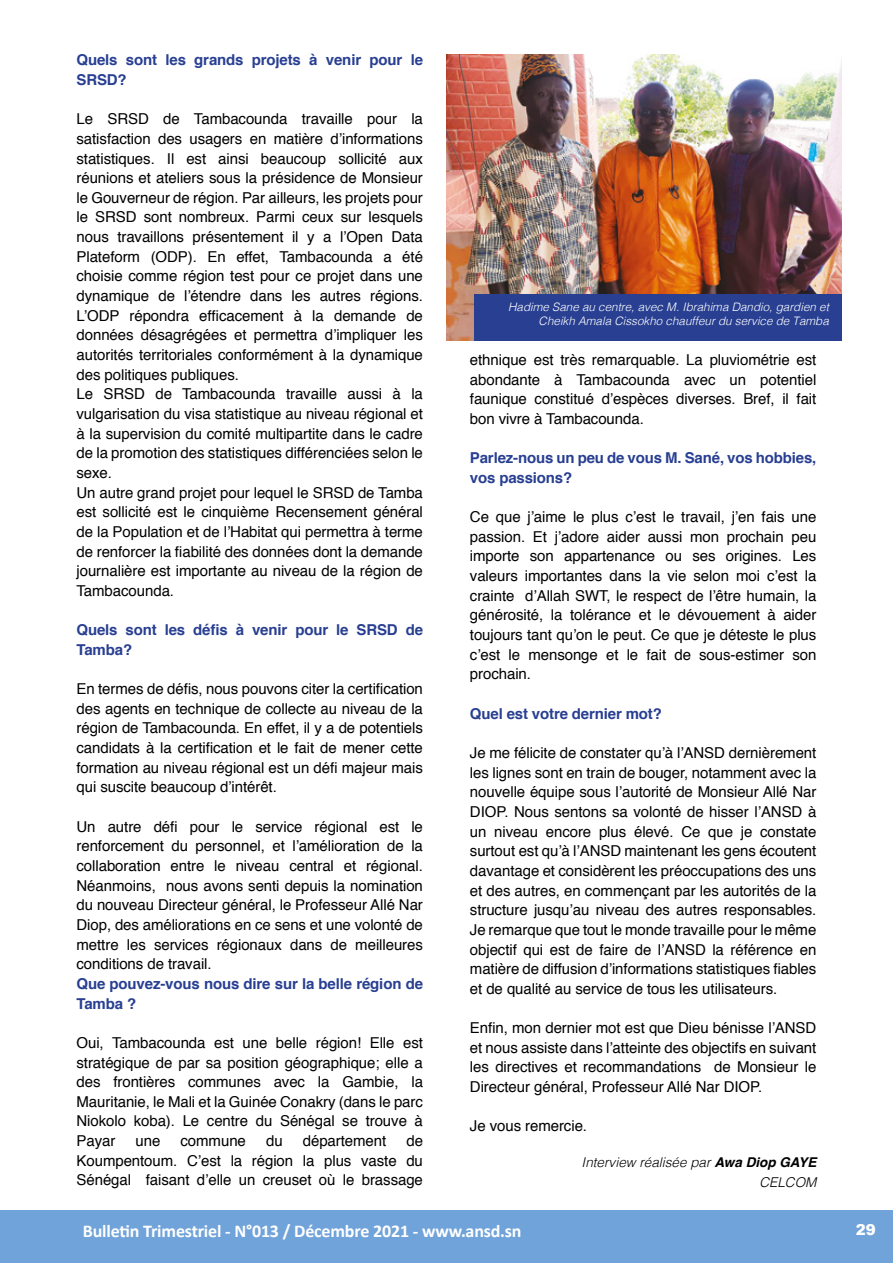
<style>
.page{position:relative;width:893px;height:1263px;background:#fff}
.page>*{position:absolute;margin:0;border:0;box-sizing:border-box;transform-origin:0 0}
.t1{font:700 18px "Calibri";letter-spacing:-.01em;color:#fff}
.t2{font:15px/19.6px "Helvetica";letter-spacing:-.005em;color:#000;text-align:justify}
.t3{font:700 15px/19.6px "Helvetica";letter-spacing:-.01em;color:#283f92}
.t4{font:900 15px "Arial";color:#fff}
.t5{font:italic 300 13.5px/19.6px "Helvetica";color:#000;text-align:right}
.t6{font:italic 300 11.7px/14px "Helvetica";color:#fff;text-align:right}
.s1{font-weight:700}
</style>
<div class="page">
<div style="left:0;top:1210px;width:893px;height:53px;background:#70a3d9"></div>
<img style="left:446px;top:54px;width:395px;height:287px">
<div style="left:474px;top:294px;width:367px;height:47px;background:#283f92"></div>
<p class="t3" style="left:77px;top:50px;width:348px">Quels sont les grands projets à venir pour le<br>SRSD?</p>
<p class="t2" style="left:77px;top:110px;width:348px;text-align:left">Le SRSD de Tambacounda travaille pour la satisfaction des usagers en matière d’informations statistiques. Il est ainsi beaucoup sollicité aux réunions et ateliers sous la présidence de Monsieur le Gouverneur de région. Par ailleurs, les projets pour le SRSD sont nombreux. Parmi ceux sur lesquels nous travaillons présentement il y a l’Open Data Plateform (ODP). En effet, Tambacounda a été choisie comme région test pour ce projet dans une dynamique de l’étendre dans les autres régions.<br>L’ODP répondra efficacement à la demande de données désagrégées et permettra d’impliquer les autorités territoriales conformément à la dynamique des politiques publiques.<br>Le SRSD de Tambacounda travaille aussi à la vulgarisation du visa statistique au niveau régional et à la supervision du comité multipartite dans le cadre de la promotion des statistiques différenciées selon le sexe.<br>Un autre grand projet pour lequel le SRSD de Tamba est sollicité est le cinquième Recensement général de la Population et de l’Habitat qui permettra à terme de renforcer la fiabilité des données dont la demande journalière est importante au niveau de la région de Tambacounda.</p>
<p class="t3" style="left:77px;top:620px;width:348px">Quels sont les défis à venir pour le SRSD de<br>Tamba?</p>
<p class="t2" style="left:77px;top:679px;width:348px">En termes de défis, nous pouvons citer la certification des agents en technique de collecte au niveau de la région de Tambacounda. En effet, il y a de potentiels candidats à la certification et le fait de mener cette formation au niveau régional est un défi majeur mais qui suscite beaucoup d’intérêt.</p>
<p class="t2" style="left:77px;top:817px;width:348px">Un autre défi pour le service régional est le renforcement du personnel, et l’amélioration de la collaboration entre le niveau central et régional.<br>Néanmoins, nous avons senti depuis la nomination du nouveau Directeur général, le Professeur Allé Nar Diop, des améliorations en ce sens et une volonté de mettre les services régionaux dans de meilleures conditions de travail.</p>
<p class="t3" style="left:77px;top:974px;width:348px">Que pouvez-vous nous dire sur la belle région de<br>Tamba ?</p>
<p class="t2" style="left:77px;top:1033px;width:348px">Oui, Tambacounda est une belle région! Elle est stratégique de par sa position géographique; elle a des frontières communes avec la Gambie, la Mauritanie, le Mali et la Guinée Conakry (dans le parc Niokolo koba). Le centre du Sénégal se trouve à Payar</p>
<p class="t2" style="left:136px;top:1131px;width:26px">une</p>
<p class="t2" style="left:181px;top:1131px;width:67px">commune</p>
<p class="t2" style="left:266px;top:1131px;width:18px">du</p>
<p class="t2" style="left:303px;top:1131px;width:85px">département</p>
<p class="t2" style="left:77px;top:1131px;width:348px;text-indent:330px">de Koumpentoum. C’est la région la plus vaste du Sénégal faisant d’elle un creuset où le brassage</p>
<p class="t6" style="left:508px;top:299px;width:322px">Hadime Sane au centre, avec M. Ibrahima Dandio, gardien et<br>Cheikh Amala Cissokho chauffeur du service de Tamba</p>
<p class="t2" style="left:470px;top:350px;width:348px">ethnique est très remarquable. La pluviométrie est abondante à Tambacounda avec un potentiel faunique constitué d’espèces diverses. Bref, il fait bon vivre à Tambacounda.</p>
<p class="t3" style="left:470px;top:448px;width:348px">Parlez-nous un peu de vous M. Sané, vos hobbies, vos passions?</p>
<p class="t2" style="left:470px;top:507px;width:348px">Ce que j’aime le plus c’est le travail, j’en fais une passion. Et j’adore aider aussi mon prochain peu importe son appartenance ou ses origines. Les valeurs importantes dans la vie selon moi c’est la crainte d’Allah SWT, le respect de l’être humain, la générosité, la tolérance et le dévouement à aider toujours tant qu’on le peut. Ce que je déteste le plus c’est le mensonge et le fait de sous-estimer son prochain.</p>
<p class="t3" style="left:470px;top:704px;width:193px">Quel est votre dernier mot?</p>
<p class="t2" style="left:470px;top:743px;width:348px">Je me félicite de constater qu’à l’ANSD dernièrement les lignes sont en train de bouger, notamment avec la nouvelle équipe sous l’autorité de Monsieur Allé Nar DIOP. Nous sentons sa volonté de hisser l’ANSD à un niveau encore plus élevé. Ce que je constate surtout est qu’à l’ANSD maintenant les gens écoutent davantage et considèrent les préoccupations des uns et des autres, en commençant par les autorités de la structure jusqu’au niveau des autres responsables.<br>Je remarque que tout le monde travaille pour le même objectif qui est de faire de l’ANSD la référence en matière de diffusion d’informations statistiques fiables et de qualité au service de tous les utilisateurs.</p>
<p class="t2" style="left:470px;top:1018px;width:348px">Enfin, mon dernier mot est que Dieu bénisse l’ANSD et nous assiste dans l’atteinte des objectifs en suivant les directives et recommandations de Monsieur le Directeur général, Professeur Allé Nar DIOP.</p>
<p class="t2" style="left:470px;top:1117px;width:119px">Je vous remercie.</p>
<p class="t5" style="left:582px;top:1152px;width:236px">Interview réalisée par <span class="s1">Awa Diop GAYE<br></span>CELCOM</p>
<p class="t1" style="left:83px;top:1220px;width:440px">Bulletin Trimestriel - N°013 / Décembre 2021 - www.ansd.sn</p>
<p class="t4" style="left:856px;top:1222px;width:22px">29</p>
</div>
